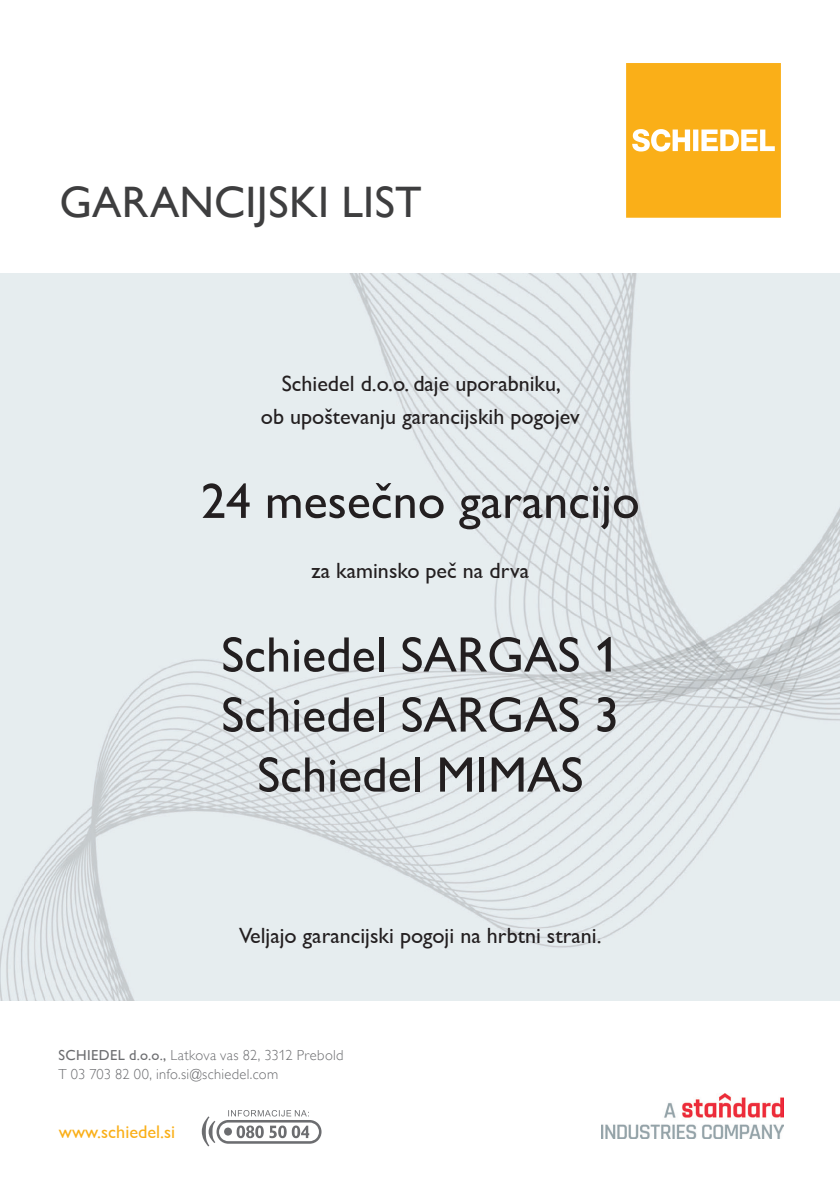
<style>
.page{position:relative;width:840px;height:1191px;background:#fff}
.page>*{position:absolute;margin:0;border:0;box-sizing:border-box;transform-origin:0 0}
.t1{font:50px/60px "Gill Sans Alt One WGL";color:#231f20;text-align:center}
.t2{font:44px "Gill Sans Alt One WGL";letter-spacing:.005em;color:#3e3e3f}
.t3{font:22px/33.6px "Gill Sans Alt One WGL";color:#231f20;text-align:center}
.t4{font:18.2px "Gill Sans Alt One WGL";color:#faaf18}
.t5{font:14.4px/18.2px "Gill Sans Alt One WGL Light";letter-spacing:.02em;color:#6c6d70}
.s1{font-family:"Gill Sans Alt One WGL"}
</style>
<div class="page">
<img style="left:0;top:273px;width:839px;height:728px">
<svg style="left:202px;top:1110px;width:119px;height:36px"></svg>
<img style="left:601px;top:1093px;width:182px;height:45px">
<svg style="left:626px;top:63px;width:154px;height:155px;background:#fab529"></svg>
<h2 class="t2" style="left:60px;top:172px;width:363px">GARANCIJSKI LIST</h2>
<p class="t3" style="left:261px;top:366px;width:320px">Schiedel d.o.o. daje uporabniku,<br>ob upoštevanju garancijskih pogojev</p>
<h1 class="t1" style="left:201px;top:470px;width:440px">24 mesečno garancijo</h1>
<p class="t3" style="left:311px;top:553px;width:219px">za kaminsko peč na drva</p>
<h1 class="t1" style="left:221px;top:624px;width:399px">Schiedel SARGAS 1<br>Schiedel SARGAS 3<br>Schiedel MIMAS</h1>
<p class="t3" style="left:239px;top:918px;width:364px">Veljajo garancijski pogoji na hrbtni strani.</p>
<p class="t5" style="left:59px;top:1046px;width:286px"><span class="s1">SCHIEDEL d.o.o.,</span> Latkova vas 82, 3312 Prebold<br>T 03 703 82 00, info.si@schiedel.com</p>
<p class="t4" style="left:59px;top:1119px;width:118px">www.schiedel.si</p>
</div>
